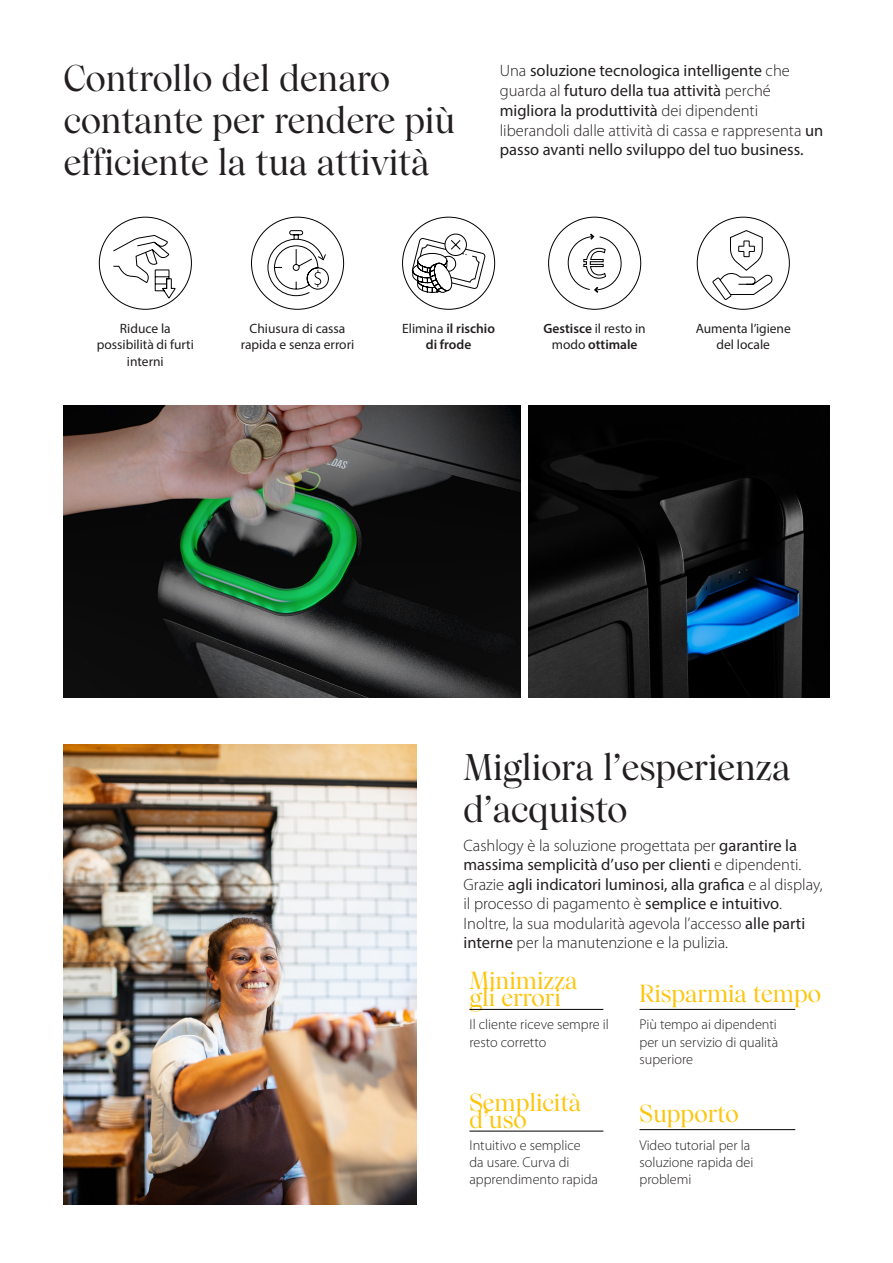
<style>
.page{position:relative;width:893px;height:1263px;background:#fff}
.page>*{position:absolute;margin:0;border:0;box-sizing:border-box;transform-origin:0 0}
.t1{font:500 36px/42px "Wulkan Display";color:#231f20}
.t2{font:500 24px "Wulkan Display";color:#fec50d}
.t3{font:300 16.5px/19.5px "Myriad Pro";color:#231f20}
.t4{font:16.5px/19.8px "Myriad Pro";color:#231f20}
.t5{font:300 14.25px/17.1px "Myriad Pro";color:#231f20}
.t6{font:13.5px/16.2px "Myriad Pro";color:#231f20;text-align:center}
.t7{font:600 13.5px/16.2px "Myriad Pro";color:#231f20;text-align:center}
.s1{font-weight:300}
.s2{font-weight:400}
</style>
<div class="page">
<img style="left:64px;top:406px;width:456px;height:292px">
<img style="left:529px;top:406px;width:300px;height:291px">
<img style="left:64px;top:744px;width:353px;height:461px">
<hr style="left:469px;top:1009px;width:134px;height:1px;background:#000">
<hr style="left:639px;top:1009px;width:156px;height:1px;background:#000">
<hr style="left:469px;top:1131px;width:134px;height:1px;background:#000">
<hr style="left:639px;top:1129px;width:156px;height:1px;background:#000">
<svg style="left:411px;top:233px;width:75px;height:60px"></svg>
<svg style="left:696px;top:216px;width:94px;height:94px"></svg>
<svg style="left:548px;top:216px;width:93px;height:94px"></svg>
<svg style="left:251px;top:216px;width:93px;height:94px"></svg>
<svg style="left:99px;top:216px;width:93px;height:94px"></svg>
<h1 class="t1" style="left:64px;top:58px;width:393px">Controllo del denaro contante per rendere più efficiente la tua attività</h1>
<p class="t4" style="left:500px;top:60px;width:325px"><span class="s1">Una</span> soluzione tecnologica intelligente <span class="s1">che guarda al</span> futuro della tua attività <span class="s1">perché </span>migliora la produttività <span class="s1">dei dipendenti liberandoli dalle attività di cassa e rappresenta</span> un passo avanti nello sviluppo del tuo business.</p>
<p class="t6" style="left:97px;top:320px;width:99px">Riduce la possibilità di furti interni</p>
<p class="t6" style="left:241px;top:320px;width:115px">Chiusura di cassa rapida e senza errori</p>
<p class="t6" style="left:696px;top:320px;width:97px">Aumenta l’igiene del locale</p>
<p class="t7" style="left:402px;top:320px;width:94px"><span class="s2">Elimina</span> il rischio di frode</p>
<p class="t7" style="left:544px;top:320px;width:104px">Gestisce <span class="s2">il resto in modo</span> ottimale</p>
<h1 class="t1" style="left:463px;top:747px;width:329px">Migliora l’esperienza d’acquisto</h1>
<p class="t3" style="left:463px;top:835px;width:361px">Cashlogy è la soluzione progettata per <span class="s2">garantire la massima semplicità d’uso per clienti</span> e dipendenti.<br>Grazie <span class="s2">agli indicatori luminosi, alla grafica</span> e al display, il processo di pagamento è <span class="s2">semplice e intuitivo</span>.<br>Inoltre, la sua modularità agevola l’accesso <span class="s2">alle parti interne</span> per la manutenzione e la pulizia.</p>
<h2 class="t2" style="left:469px;top:966px;width:110px">Minimizza</h2>
<h2 class="t2" style="left:469px;top:983px;width:93px">gli errori</h2>
<h2 class="t2" style="left:640px;top:979px;width:183px">Risparmia tempo</h2>
<p class="t5" style="left:469px;top:1016px;width:141px">Il cliente riceve sempre il resto corretto</p>
<p class="t5" style="left:639px;top:1016px;width:140px;text-align:justify">Più tempo ai dipendenti per un servizio di qualità superiore</p>
<h2 class="t2" style="left:469px;top:1088px;width:113px">Semplicità</h2>
<h2 class="t2" style="left:469px;top:1105px;width:59px">d’uso</h2>
<h2 class="t2" style="left:640px;top:1099px;width:101px">Supporto</h2>
<p class="t5" style="left:469px;top:1136px;width:130px">Intuitivo e semplice da usare. Curva di apprendimento rapida</p>
<p class="t5" style="left:639px;top:1136px;width:115px">Video tutorial per la soluzione rapida dei problemi</p>
</div>
